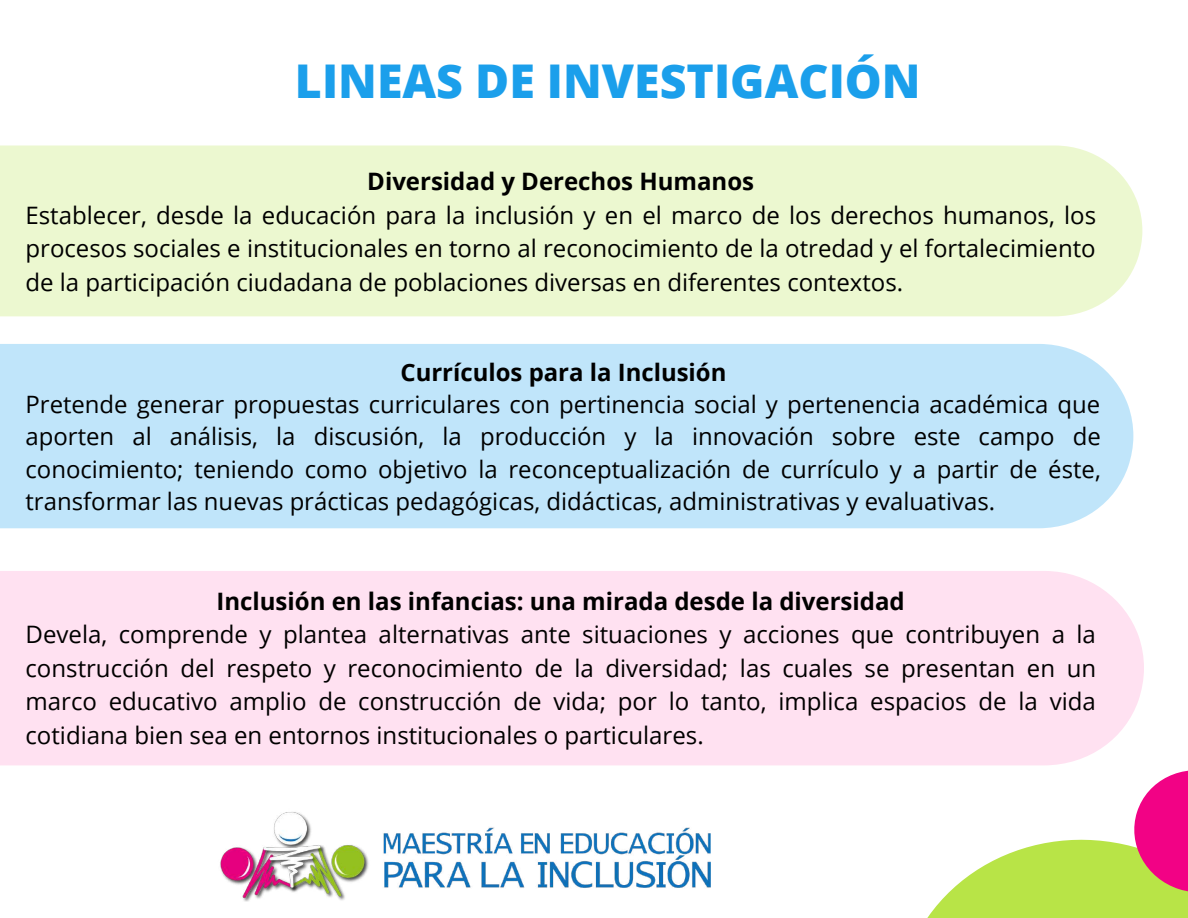
<style>
.page{position:relative;width:1188px;height:918px;background:#fff}
.page>*{position:absolute;margin:0;border:0;box-sizing:border-box;transform-origin:0 0}
.t1{font:800 46.5px "Open Sans";color:#1b9feb}
.t2{font:24px/32.4px "Open Sans";color:#000;text-align:justify}
.t3{font:700 24px "Open Sans";color:#000}
</style>
<div class="page">
<div style="left:0;top:145px;width:1142px;height:171px;background:#ecf8d0"></div>
<div style="left:0;top:571px;width:1144px;height:194px;background:#ffe1f1"></div>
<div style="left:0;top:344px;width:1133px;height:184px;background:#c0e5fa"></div>
<svg style="left:927px;top:839px;width:261px;height:79px;fill:#b8e447"></svg>
<svg style="left:1119px;top:754px;width:69px;height:154px"></svg>
<img style="left:220px;top:812px;width:490px;height:89px">
<h1 class="t1" style="left:295px;top:48px;width:627px">LINEAS DE INVESTIGACIÓN</h1>
<p class="t3" style="left:367px;top:165px;width:388px">Diversidad y Derechos Humanos</p>
<p class="t2" style="left:26px;top:198px;width:1072px;line-height:33.5px">Establecer, desde la educación para la inclusión y en el marco de los derechos humanos, los procesos sociales e institucionales en torno al reconocimiento de la otredad y el fortalecimiento de la participación ciudadana de poblaciones diversas en diferentes contextos.</p>
<p class="t3" style="left:400px;top:355px;width:327px">Currículos para la Inclusión</p>
<p class="t2" style="left:26px;top:387px;width:1077px">Pretende generar propuestas curriculares con pertinencia social y pertenencia académica que aporten al análisis, la discusión, la producción y la innovación sobre este campo de conocimiento; teniendo como objetivo la reconceptualización de currículo y a partir de éste, transformar las nuevas prácticas pedagógicas, didácticas, administrativas y evaluativas.</p>
<p class="t3" style="left:216px;top:584px;width:690px">Inclusión en las infancias: una mirada desde la diversidad</p>
<p class="t2" style="left:26px;top:617px;width:1072px;line-height:33.6px">Devela, comprende y plantea alternativas ante situaciones y acciones que contribuyen a la construcción del respeto y reconocimiento de la diversidad; las cuales se presentan en un marco educativo amplio de construcción de vida; por lo tanto, implica espacios de la vida cotidiana bien sea en entornos institucionales o particulares.</p>
</div>
